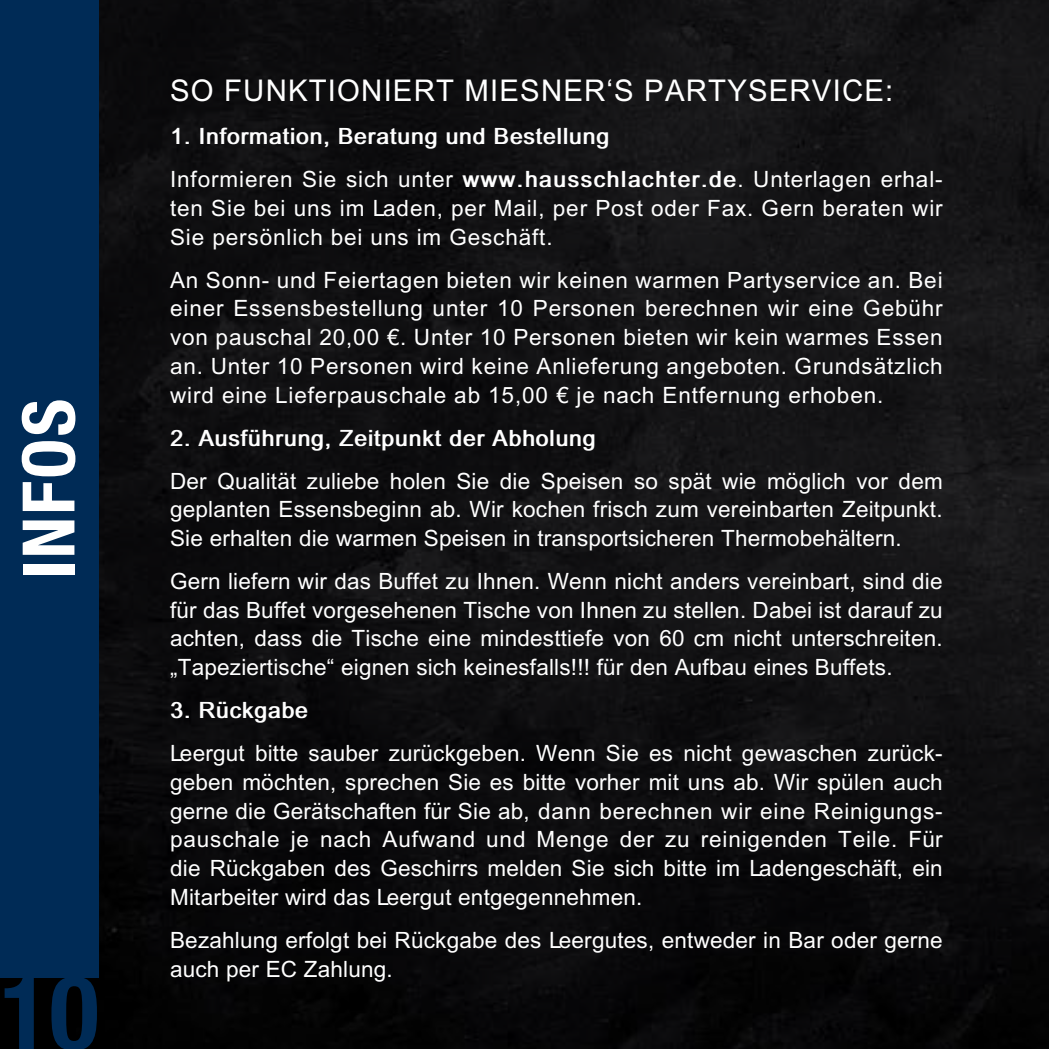
<style>
.page{position:relative;width:1049px;height:1049px;background:#fff}
.page>*{position:absolute;margin:0;border:0;box-sizing:border-box;transform-origin:0 0}
.t1{font:700 condensed 102.5px "Helvetica Neue LT Std";color:#002b56}
.t2{font:700 condensed 72.5px "Helvetica Neue LT Std";letter-spacing:.03em;color:#fff}
.t3{font:30px "Dixon";letter-spacing:.04em;color:#fff}
.t4{font:22.5px/28.8px "Dixon";letter-spacing:.01em;color:#fff;text-align:justify}
.t5{font:700 22.5px/43px "Dixon";letter-spacing:.01em;color:#fff}
.t6{font:22.5px/28.8px "Dixon";letter-spacing:.04em;color:#fff}
.s1{font-weight:400}
.s2{font-family:"Helvetica Neue LT Std"}
</style>
<div class="page">
<img style="left:0;top:0;width:1049px;height:1049px">
<div style="left:0;top:0;width:99px;height:978px;background:#002b56"></div>
<h2 class="t2" style="left:5px;top:579px;width:182px;rotate:-90deg">INFOS</h2>
<h1 class="t1" style="left:0;top:950px;width:100px">10</h1>
<h3 class="t3" style="left:170px;top:74px;width:725px">SO FUNKTIONIERT MIESNER`S PARTYSERVICE:</h3>
<p class="t5" style="left:170px;top:115px;width:774px">1. Information, Beratung und Bestellung<br><span class="s1">Informieren Sie sich unter</span> www.hausschlachter.de<span class="s1">. Unterlagen erhal-</span></p>
<p class="t6" style="left:170px;top:194px;width:774px">ten Sie bei uns im Laden, per Mail, per Post oder Fax. Gern beraten wir<br>Sie persönlich bei uns im Geschäft.</p>
<p class="t4" style="left:170px;top:265px;width:774px">An Sonn- und Feiertagen bieten wir keinen warmen Partyservice an. Bei einer Essensbestellung unter 10 Personen berechnen wir eine Gebühr von pauschal 20,00 <span class="s2">€</span>. Unter 10 Personen bieten wir kein warmes Essen an. Unter 10 Personen wird keine Anlieferung angeboten. Grundsätzlich wird eine Lieferpauschale ab 15,00 <span class="s2">€</span> je nach Entfernung erhoben.</p>
<p class="t5" style="left:170px;top:416px;width:427px">2. Ausführung, Zeitpunkt der Abholung</p>
<p class="t4" style="left:170px;top:466px;width:774px">Der Qualität zuliebe holen Sie die Speisen so spät wie möglich vor dem geplanten Essensbeginn ab. Wir kochen frisch zum vereinbarten Zeitpunkt.<br>Sie erhalten die warmen Speisen in transportsicheren Thermobehältern.</p>
<p class="t4" style="left:170px;top:567px;width:774px">Gern liefern wir das Buffet zu Ihnen. Wenn nicht anders vereinbart, sind die für das Buffet vorgesehenen Tische von Ihnen zu stellen. Dabei ist darauf zu achten, dass die Tische eine mindesttiefe von 60 cm nicht unterschreiten. „Tapeziertische“ eignen sich keinesfalls!!! für den Aufbau eines Buffets.</p>
<p class="t5" style="left:170px;top:689px;width:140px">3. Rückgabe</p>
<p class="t4" style="left:170px;top:739px;width:774px">Leergut bitte sauber zurückgeben. Wenn Sie es nicht gewaschen zurück&shy;geben möchten, sprechen Sie es bitte vorher mit uns ab. Wir spülen auch gerne die Gerätschaften für Sie ab, dann berechnen wir eine Reinigungs&shy;pauschale je nach Aufwand und Menge der zu reinigenden Teile. Für die Rückgaben des Geschirrs melden Sie sich bitte im Ladengeschäft, ein Mitarbeiter wird das Leergut entgegennehmen.</p>
<p class="t4" style="left:170px;top:925px;width:774px">Bezahlung erfolgt bei Rückgabe des Leergutes, entweder in Bar oder gerne auch per EC Zahlung.</p>
</div>
